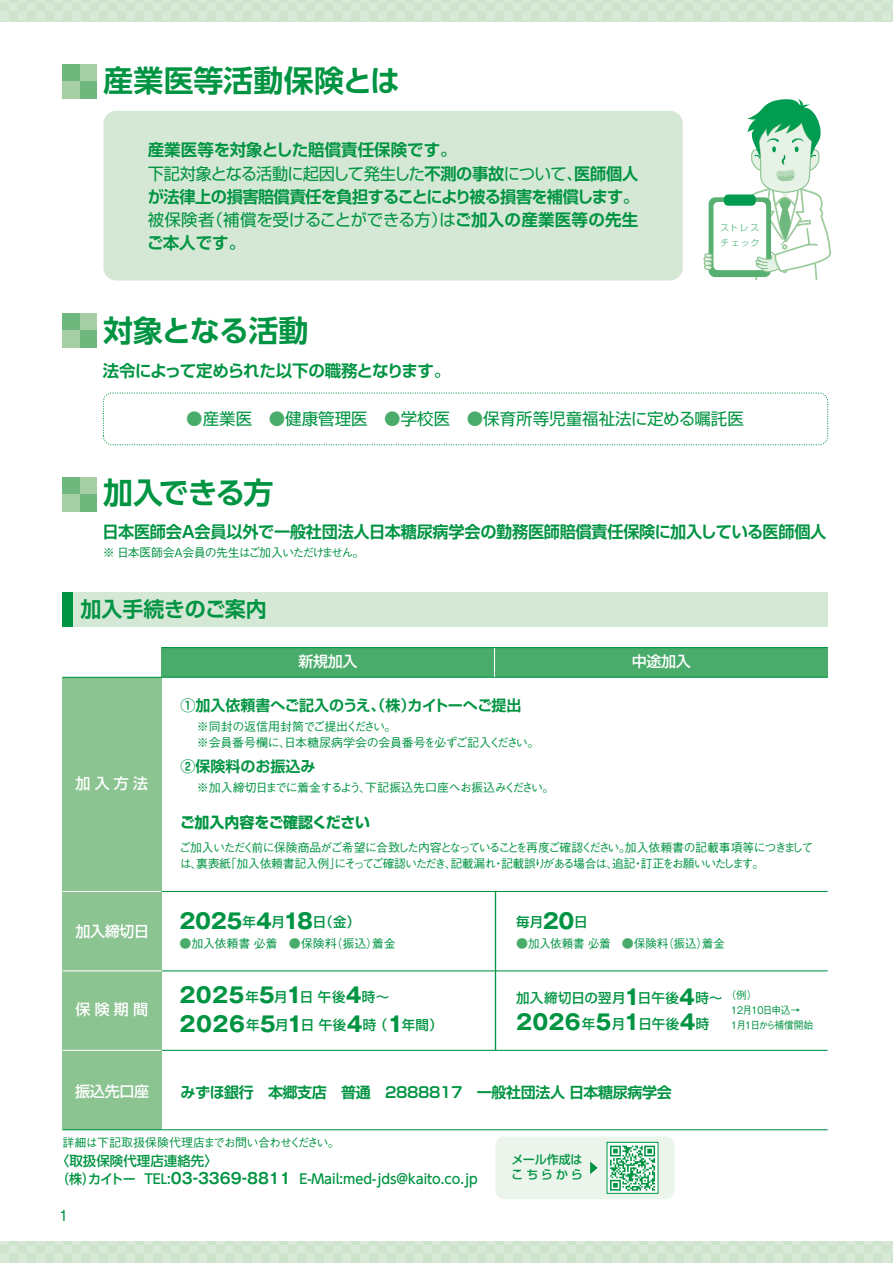
<style>
.page{position:relative;width:893px;height:1263px;background:#fff}
.page>*{position:absolute;margin:0;border:0;box-sizing:border-box;transform-origin:0 0}
.t1{font:700 30px "UD Shin Go Pro De";letter-spacing:-.015em;color:#009442}
.t2{font:700 30px "UD Shin Go Pro De";letter-spacing:.005em;color:#009442}
.t3{font:700 21px "Gothic MB101 Pro";letter-spacing:.015em;color:#009442}
.t4{font:700 21px "Shin Go Pro De";letter-spacing:-.01em;color:#009442}
.t5{font:700 16.5px "Shin Go Pro De";letter-spacing:-.015em;color:#009442}
.t6{font:16.5px "Shin Go Pro";letter-spacing:-.01em;color:#009442}
.t7{font:16.5px "Shin Go Pro";letter-spacing:-.05em;color:#009442}
.t8{font:700 16.5px "Shin Go Pro De";letter-spacing:-.035em;color:#009442}
.t9{font:700 15px "Shin Go Pro De";letter-spacing:-.025em;color:#009442}
.t10{font:700 15px "Shin Go Pro De";color:#009442}
.t11{font:500 15px "Shin Go Pro";letter-spacing:-.02em;color:#fff}
.t12{font:700 15px "Shin Go Pro";letter-spacing:-.025em;color:#009442}
.t13{font:500 15px "Gothic BBB Pro";color:#009442}
.t14{font:500 13.5px/17.9px "UD Shin Go Pro";color:#009442}
.t15{font:500 13.5px "Shin Go Pro";letter-spacing:.025em;color:#009442}
.t16{font:500 12px/16.5px "Gothic BBB Pro";letter-spacing:-.085em;color:#009442}
.t17{font:500 12px "Gothic BBB Pro";letter-spacing:-.055em;color:#009442}
.t18{font:500 12px/16.5px "Gothic BBB Pro";letter-spacing:-.03em;color:#009442}
.t19{font:500 12px "Gothic BBB Pro";letter-spacing:-.01em;color:#009442}
.t20{font:500 12px "Gothic BBB Pro";letter-spacing:-.01em;color:#009442;scale:.96 1}
.t21{font:500 12px/15px "Shin Go Pro";letter-spacing:.005em;color:#009442}
.t22{font:500 10.5px/15px "Gothic BBB Pro";letter-spacing:-.085em;color:#009442}
.t23{font:300 expanded 8.7px/14.9px "Shin Go Pro";letter-spacing:.175em;color:#009442}
.s1{font-family:"Shin Go Pro De";font-weight:700}
.s2{color:#4aac6b}
.s3{font-family:"Shin Go Pro";font-weight:500;font-size:13.5px}
.s4{font-family:"Gothic MB101 Pro";font-weight:700;font-size:21px}
.s5{font-family:"Gothic MB101 Pro De";font-weight:700;font-size:15px}
</style>
<div class="page">
<div style="left:0;top:1242px;width:893px;height:21px;background:#cde3cc"></div>
<div style="left:0;top:0;width:893px;height:21px;background:#cde3cc"></div>
<div style="left:161px;top:648px;width:667px;height:29px;background:#4aac6b"></div>
<svg style="left:494px;top:648px;width:1px;height:29px"></svg>
<div style="left:63px;top:677px;width:99px;height:453px;background:#8bc391"></div>
<hr style="left:63px;top:891px;width:99px;height:1px;background:#fff">
<hr style="left:162px;top:891px;width:666px;height:1px;background:#009442">
<hr style="left:63px;top:677px;width:765px;height:1px;background:#009442">
<hr style="left:62px;top:1129px;width:766px;height:1px;background:#009442">
<hr style="left:162px;top:970px;width:666px;height:1px;background:#009442">
<hr style="left:63px;top:970px;width:99px;height:1px;background:#fff">
<hr style="left:63px;top:1050px;width:99px;height:1px;background:#fff">
<hr style="left:162px;top:1050px;width:666px;height:1px;background:#009442">
<hr style="left:495px;top:891px;width:1px;height:159px;background:#009442">
<div style="left:103px;top:111px;width:580px;height:170px;background:#d5e8d5;border-radius:13px"></div>
<div style="left:103px;top:392px;width:725px;height:53px;border:1px dashed #009442;border-radius:9px"></div>
<div style="left:79px;top:64px;width:17px;height:17px;background:#a6cfa6"></div>
<div style="left:79px;top:81px;width:17px;height:17px;background:#6fb87d"></div>
<div style="left:62px;top:64px;width:17px;height:17px;background:#6fb87d"></div>
<div style="left:62px;top:81px;width:17px;height:17px;background:#a6cfa6"></div>
<div style="left:79px;top:313px;width:17px;height:17px;background:#a6cfa6"></div>
<div style="left:79px;top:330px;width:17px;height:17px;background:#6fb87d"></div>
<div style="left:62px;top:313px;width:17px;height:17px;background:#6fb87d"></div>
<div style="left:62px;top:330px;width:17px;height:17px;background:#a6cfa6"></div>
<div style="left:79px;top:477px;width:17px;height:17px;background:#a6cfa6"></div>
<div style="left:79px;top:494px;width:17px;height:17px;background:#6fb87d"></div>
<div style="left:62px;top:477px;width:17px;height:17px;background:#6fb87d"></div>
<div style="left:62px;top:494px;width:17px;height:17px;background:#a6cfa6"></div>
<div style="left:62px;top:593px;width:765px;height:34px;background:#d5e8d5"></div>
<div style="left:62px;top:593px;width:11px;height:34px;background:#009442"></div>
<hr style="left:162px;top:647px;width:666px;height:1px;background:#009442">
<div style="left:495px;top:1136px;width:179px;height:63px;background:#ecf5ec;border-radius:9px"></div>
<svg style="left:590px;top:1161px;width:8px;height:13px"></svg>
<div style="left:607px;top:1142px;width:51px;height:51px;background:linear-gradient(to bottom,#f6fbf9,#f9fcfa)"></div>
<div style="left:607px;top:1142px;width:51px;height:52px;border:1px solid #009442"></div>
<svg style="left:610px;top:1145px;width:45px;height:46px;background:#83caa3"></svg>
<div style="left:709px;top:197px;width:62px;height:80px;background:#57b070;border-radius:7px"></div>
<div style="left:713px;top:202px;width:53px;height:68px;background:#fff;border-radius:4px"></div>
<div style="left:724px;top:194px;width:32px;height:12px;background:#009b4f;border-radius:4px"></div>
<svg style="left:703px;top:246px;width:10px;height:25px"></svg>
<svg style="left:743px;top:99px;width:88px;height:180px"></svg>
<h1 class="t2" style="left:103px;top:56px;width:299px">産業医等活動保険とは</h1>
<h3 class="t5" style="left:148px;top:137px;width:310px">産業医等を対象とした賠償責任保険です。</h3>
<h3 class="t7" style="left:148px;top:160px;width:492px">下記対象となる活動に起因して発生した<span class="s1">不測の事故</span>について、<span class="s1">医師個人</span></h3>
<h3 class="t8" style="left:148px;top:183px;width:493px">が法律上の損害賠償責任を負担することにより被る損害を補償します。</h3>
<h3 class="t6" style="left:148px;top:206px;width:492px">被保険者（補償を受けることができる方）は<span class="s1">ご加入の産業医等の先生</span></h3>
<h3 class="t5" style="left:147px;top:230px;width:100px">ご本人です。</h3>
<h1 class="t1" style="left:103px;top:306px;width:207px">対象となる活動</h1>
<h3 class="t5" style="left:103px;top:357px;width:349px">法令によって定められた以下の職務となります。</h3>
<p class="t23" style="left:720px;top:219px;width:41px">ストレスチェック</p>
<h3 class="t6" style="left:186px;top:405px;width:559px"><span class="s2">●</span>産業医　<span class="s2">●</span>健康管理医　<span class="s2">●</span>学校医　<span class="s2">●</span>保育所等児童福祉法に定める嘱託医</h3>
<h1 class="t1" style="left:103px;top:469px;width:172px">加入できる方</h1>
<h3 class="t5" style="left:102px;top:518px;width:725px">日本医師会A会員以外で一般社団法人日本糖尿病学会の勤務医師賠償責任保険に加入している医師個人</h3>
<p class="t16" style="left:103px;top:543px;width:263px">※ 日本医師会A会員の先生はご加入いただけません。</p>
<h2 class="t4" style="left:81px;top:592px;width:188px">加入手続きのご案内</h2>
<p class="t11" style="left:298px;top:649px;width:61px">新規加入</p>
<p class="t11" style="left:76px;top:771px;width:74px">加入方法</p>
<p class="t10" style="left:180px;top:693px;width:343px">①加入依頼書へご記入のうえ、（株）カイトーへご提出</p>
<p class="t18" style="left:197px;top:716px;width:344px">※同封の返信用封筒でご提出ください。<br>※会員番号欄に、日本糖尿病学会の会員番号を必ずご記入ください。</p>
<p class="t10" style="left:180px;top:754px;width:136px">②保険料のお振込み</p>
<p class="t17" style="left:197px;top:778px;width:359px">※加入締切日までに着金するよう、下記振込先口座へお振込みください。</p>
<p class="t11" style="left:632px;top:649px;width:61px">中途加入</p>
<p class="t11" style="left:76px;top:919px;width:75px">加入締切日</p>
<p class="t11" style="left:76px;top:997px;width:74px">保険期間</p>
<p class="t11" style="left:75px;top:1079px;width:75px">振込先口座</p>
<p class="t12" style="left:180px;top:811px;width:192px">ご加入内容をご確認ください</p>
<p class="t16" style="left:179px;top:838px;width:636px">ご加入いただく前に保険商品がご希望に合致した内容となっていることを再度ご確認ください。加入依頼書の記載事項等につきましては、裏表紙「加入依頼書記入例」にそってご確認いただき、記載漏れ・記載誤りがある場合は、追記・訂正をお願いいたします。</p>
<h2 class="t3" style="left:179px;top:903px;width:182px">2025<span class="s3">年</span>4<span class="s3">月</span>18<span class="s3">日（金）</span></h2>
<p class="t19" style="left:179px;top:934px;width:218px"><span class="s2">●</span>加入依頼書 必着　<span class="s2">●</span>保険料（振込）着金</p>
<h2 class="t3" style="left:179px;top:978px;width:211px">2025<span class="s3">年</span>5<span class="s3">月</span>1<span class="s3">日 午後</span>4<span class="s3">時～</span></h2>
<p class="t15" style="left:179px;top:1014px;width:265px"><span class="s4">2026</span>年<span class="s4">5</span>月<span class="s4">1</span>日 午後<span class="s4">4</span>時 （<span class="s4">1</span>年間）</p>
<p class="t15" style="left:516px;top:911px;width:73px">毎月<span class="s4">20</span>日</p>
<p class="t20" style="left:516px;top:934px;width:219px"><span class="s2">●</span>加入依頼書 必着　<span class="s2">●</span>保険料（振込）着金</p>
<p class="t15" style="left:516px;top:987px;width:208px">加入締切日の翌月<span class="s4">1</span>日午後<span class="s4">4</span>時～</p>
<h2 class="t3" style="left:516px;top:1005px;width:195px">2026<span class="s3">年</span>5<span class="s3">月</span>1<span class="s3">日午後</span>4<span class="s3">時</span></h2>
<p class="t22" style="left:731px;top:986px;width:84px;text-indent:-5px">（例）<br>12月10日申込→<br>1月1日から補償開始</p>
<p class="t9" style="left:180px;top:1080px;width:493px">みずほ銀行　本郷支店　普通　2888817　一般社団法人 日本糖尿病学会</p>
<p class="t17" style="left:63px;top:1133px;width:279px">詳細は下記取扱保険代理店までお問い合わせください。</p>
<p class="t14" style="left:56px;top:1152px;width:423px">〈取扱保険代理店連絡先〉<br>（株）カイトー TEL:<span class="s5">03-3369-8811</span> E-Mail:med-jds@kaito.co.jp</p>
<p class="t13" style="left:59px;top:1203px;width:11px">1</p>
<p class="t21" style="left:511px;top:1151px;width:73px">メール作成はこちらから</p>
</div>
